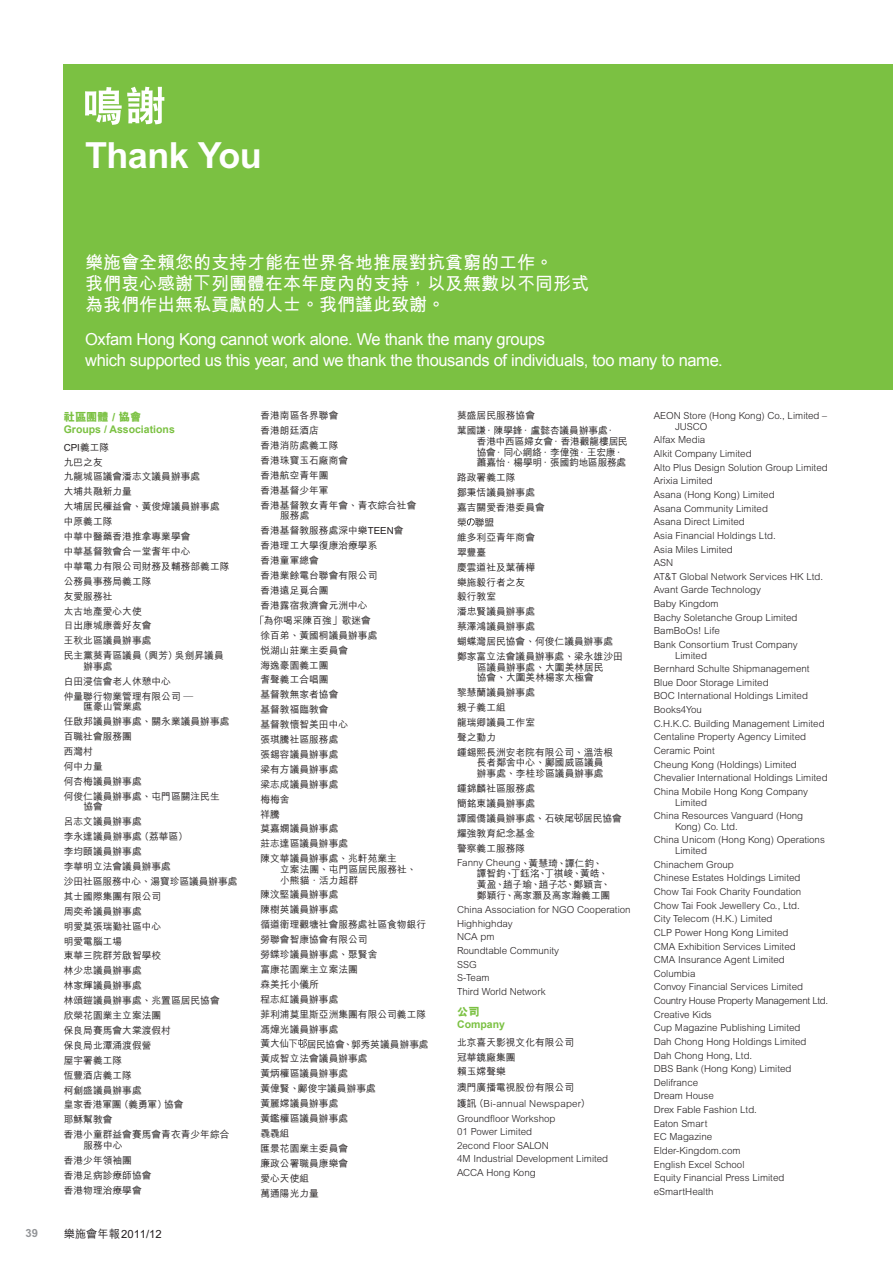
<style>
.page{position:relative;width:893px;height:1263px;background:#fff}
.page>*{position:absolute;margin:0;border:0;box-sizing:border-box;transform-origin:0 0}
.t1{font:700 36px "Arial";letter-spacing:-.02em;color:#fff}
.t2{font:700 18px/21px "M Hei";color:#fff}
.t3{font:16.5px/21px "Arial";letter-spacing:-.02em;color:#fff}
.t4{font:500 11.25px "M Hei";color:#231f20}
.t5{font:800 11.25px "M Hei";color:#7bc142}
.t6{font:700 11.25px "Arial";color:#939598}
.t7{font:700 10.5px "Arial";color:#7bc142}
.t8{font:300 9.75px/13.6px "Arial";color:#231f20}
.t9{font:500 9.75px/14.9px "M Hei";color:#231f20}
.t10{font:500 9.75px/10.6px "M Hei";letter-spacing:-.025em;color:#231f20}
.s1{font-family:"M Hei";font-weight:500}
</style>
<div class="page">
<div style="left:64px;top:64px;width:829px;height:325px;background:#7bc142"></div>
<svg style="left:85px;top:87px;width:79px;height:38px"></svg>
<svg style="left:298px;top:1039px;width:9px;height:9px"></svg>
<svg style="left:467px;top:518px;width:8px;height:8px"></svg>
<svg style="left:574px;top:813px;width:9px;height:9px"></svg>
<h1 class="t1" style="left:85px;top:134px;width:178px">Thank You</h1>
<h2 class="t2" style="left:85px;top:253px;width:505px">樂施會全賴您的支持才能在世界各地推展對抗貧窮的工作。<br>我們衷心感謝下列團體在本年度內的支持，以及無數以不同形式為我們作出無私貢獻的人士。我們謹此致謝。</h2>
<h3 class="t3" style="left:85px;top:329px;width:639px">Oxfam Hong Kong cannot work alone. We thank the many groups<br>which supported us this year, and we thank the thousands of individuals, too many to name.</h3>
<p class="t5" style="left:64px;top:411px;width:79px">社區團體 / 協會</p>
<p class="t7" style="left:64px;top:423px;width:113px">Groups / Associations</p>
<p class="t9" style="left:64px;top:440px;width:167px">CPI義工隊<br>九巴之友<br>九龍城區議會潘志文議員辦事處<br>大埔共融新力量<br>大埔居民權益會、黃俊煒議員辦事處中原義工隊<br>中華中醫藥香港推拿專業學會<br>中華基督教會合一堂耆年中心<br>中華電力有限公司財務及輔務部義工隊公務員事務局義工隊<br>友愛服務社<br>太古地產愛心大使<br>日出康城康善好友會<br>王秋北區議員辦事處<br>民主黨葵青區議員（興芳）吳劍昇議員</p>
<p class="t9" style="left:64px;top:659px;width:131px;text-indent:20px">辦事處<br>白田浸信會老人休憩中心<br>仲量聯行物業管理有限公司 —</p>
<p class="t9" style="left:64px;top:700px;width:167px;text-indent:20px">匯豪山管業處<br>任啟邦議員辦事處、關永業議員辦事處百職社會服務團<br>西灣村<br>何中力量<br>何杏梅議員辦事處<br>何俊仁議員辦事處、屯門區關注民生</p>
<p class="t9" style="left:64px;top:800px;width:175px;text-indent:20px">協會<br>呂志文議員辦事處<br>李永達議員辦事處（荔華區）<br>李均頤議員辦事處<br>李華明立法會議員辦事處<br>沙田社區服務中心、湯寶珍區議員辦事處其士國際集團有限公司<br>周奕希議員辦事處<br>明愛莫張瑞勤社區中心<br>明愛電腦工場<br>東華三院群芳啟智學校<br>林少忠議員辦事處<br>林家輝議員辦事處<br>林頌鎧議員辦事處、兆置區居民協會<br>欣榮花園業主立案法團<br>保良局賽馬會大棠渡假村<br>保良局北潭涌渡假營<br>屋宇署義工隊<br>恆豐酒店義工隊<br>柯創盛議員辦事處<br>皇家香港軍團（義勇軍）協會<br>耶穌幫教會<br>香港小童群益會賽馬會青衣青少年綜合</p>
<p class="t9" style="left:64px;top:1138px;width:89px;text-indent:20px">服務中心<br>香港少年領袖團<br>香港足病診療師協會香港物理治療學會</p>
<p class="t6" style="left:26px;top:1227px;width:14px">39</p>
<p class="t4" style="left:64px;top:1227px;width:100px">樂施會年報2011/12</p>
<p class="t9" style="left:260px;top:408px;width:157px">香港南區各界聯會<br>香港朗廷酒店<br>香港消防處義工隊<br>香港珠寶玉石廠商會<br>香港航空青年團<br>香港基督少年軍<br>香港基督教女青年會、青衣綜合社會</p>
<p class="t9" style="left:280px;top:508px;width:31px">服務處</p>
<p class="t9" style="left:260px;top:523px;width:145px">香港基督教服務處深中樂TEEN會</p>
<p class="t9" style="left:260px;top:538px;width:118px">香港理工大學復康治療學系</p>
<p class="t9" style="left:260px;top:553px;width:60px">香港童軍總會</p>
<p class="t9" style="left:260px;top:568px;width:118px">香港業餘電台聯會有限公司</p>
<p class="t9" style="left:260px;top:583px;width:70px">香港遠足覓合團</p>
<p class="t9" style="left:260px;top:598px;width:109px">香港露宿救濟會元洲中心</p>
<p class="t9" style="left:264px;top:613px;width:109px">為你喝采陳百強」歌迷會</p>
<p class="t9" style="left:260px;top:628px;width:118px">徐百弟、黃國桐議員辦事處</p>
<p class="t9" style="left:260px;top:643px;width:89px">悅湖山莊業主委員會</p>
<p class="t9" style="left:260px;top:658px;width:70px">海逸豪園義工團</p>
<p class="t9" style="left:260px;top:673px;width:70px">耆聲義工合唱團</p>
<p class="t9" style="left:260px;top:687px;width:79px">基督教無家者協會</p>
<p class="t9" style="left:260px;top:702px;width:70px">基督教福臨教會</p>
<p class="t9" style="left:260px;top:717px;width:89px">基督教懷智美田中心</p>
<p class="t9" style="left:260px;top:732px;width:79px">張琪騰社區服務處</p>
<p class="t9" style="left:260px;top:747px;width:79px">張錫容議員辦事處</p>
<p class="t9" style="left:260px;top:762px;width:79px">梁有方議員辦事處</p>
<p class="t9" style="left:260px;top:777px;width:79px">梁志成議員辦事處</p>
<p class="t9" style="left:260px;top:792px;width:31px">梅梅舍</p>
<p class="t9" style="left:260px;top:807px;width:21px">祥騰</p>
<p class="t9" style="left:260px;top:822px;width:79px">莫嘉嫻議員辦事處</p>
<p class="t9" style="left:260px;top:836px;width:89px">莊志達區議員辦事處</p>
<p class="t9" style="left:260px;top:851px;width:138px">陳文華議員辦事處、兆軒苑業主</p>
<p class="t9" style="left:280px;top:864px;width:138px;line-height:10.6px">立案法團、屯門區居民服務社、小熊貓．活力超群</p>
<p class="t9" style="left:260px;top:888px;width:170px">陳汶堅議員辦事處<br>陳樹英議員辦事處<br>循道衛理觀塘社會服務處社區食物銀行勞聯會智康協會有限公司<br>勞鍱珍議員辦事處、聚賢舍<br>富康花園業主立案法團<br>森美托小儀所<br>程志紅議員辦事處<br>菲利浦莫里斯亞洲集團有限公司義工隊馮煒光議員辦事處<br>黃大仙下 居民協會、郭秀英議員辦事處黃成智立法會議員辦事處<br>黃炳權區議員辦事處<br>黃偉賢、鄺俊宇議員辦事處<br>黃麗嫦議員辦事處<br>黃鑑權區議員辦事處<br>毳毳組<br>匯景花園業主委員會<br>廉政公署職員康樂會<br>愛心天使組<br>萬通陽光力量</p>
<p class="t9" style="left:457px;top:409px;width:160px">葵盛居民服務協會<br>葉國謙．陳學鋒．盧懿杏議員辦事處．</p>
<p class="t10" style="left:477px;top:436px;width:152px">香港中西區婦女會．香港觀龍樓居民協會．同心網絡．李偉強．王宏康．蕭嘉怡．楊學明．張國鈞地區服務處</p>
<p class="t9" style="left:457px;top:470px;width:167px">路政署義工隊<br>鄒秉恬議員辦事處<br>嘉吉關愛香港委員會<br>榮 聯盟<br>維多利亞青年商會<br>翠豐臺<br>慶雲道社及葉蒨樺<br>樂施毅行者之友<br>毅行教室<br>潘忠賢議員辦事處<br>蔡澤鴻議員辦事處<br>蝴蝶灣居民協會、何俊仁議員辦事處鄭家富立法會議員辦事處、梁永雄沙田</p>
<p class="t9" style="left:477px;top:662px;width:128px;line-height:10.6px">區議員辦事處、大圍美林居民協會、大圍美林楊家太極會</p>
<p class="t9" style="left:457px;top:685px;width:157px">黎慧蘭議員辦事處<br>親子義工組<br>龍瑞卿議員工作室<br>聲之動力<br>鍾錫熙長洲安老院有限公司、溫浩根</p>
<p class="t9" style="left:477px;top:758px;width:128px;line-height:10.6px">長者鄰舍中心、鄺國威區議員辦事處、李桂珍區議員辦事處</p>
<p class="t9" style="left:457px;top:781px;width:166px">鍾錦麟社區服務處<br>簡銘東議員辦事處<br>譚國僑議員辦事處、石硤尾 居民協會耀強教育紀念基金<br>警察義工服務隊</p>
<p class="t8" style="left:457px;top:856px;width:147px">Fanny Cheung<span class="s1">、黃慧琦、譚仁鈞、</span></p>
<p class="t9" style="left:477px;top:868px;width:135px;line-height:10.6px">譚智鈞、丁鈺洺、丁祺峻、黃皓、黃盈、趙子瑜、趙子芯、鄭穎言、鄭穎行、高家灝及高家瀚義工團</p>
<p class="t8" style="left:457px;top:903px;width:175px">China Association for NGO Cooperation<br>Highhighday<br>NCA pm<br>Roundtable Community<br>SSG<br>S-Team<br>Third World Network</p>
<p class="t5" style="left:457px;top:1005px;width:24px">公司</p>
<p class="t7" style="left:457px;top:1018px;width:49px">Company</p>
<p class="t9" style="left:457px;top:1035px;width:118px">北京喜天影視文化有限公司冠華鏡廠集團<br>賴玉嫦聲樂<br>澳門廣播電視股份有限公司</p>
<p class="t8" style="left:457px;top:1096px;width:135px;line-height:14.9px"><span class="s1">護訊（</span>Bi-annual Newspaper<span class="s1">）<br></span>Groundfloor Workshop</p>
<p class="t8" style="left:457px;top:1125px;width:153px">01 Power Limited<br>2econd Floor SALON<br>4M Industrial Development Limited<br>ACCA Hong Kong</p>
<p class="t8" style="left:675px;top:410px;width:154px;line-height:10.6px;text-indent:-21px">AEON Store (Hong Kong) Co., Limited –<br>JUSCO</p>
<p class="t8" style="left:654px;top:433px;width:175px">Alfax Media<br>Alkit Company Limited<br>Alto Plus Design Solution Group Limited<br>Arixia Limited<br>Asana (Hong Kong) Limited<br>Asana Community Limited<br>Asana Direct Limited<br>Asia Financial Holdings Ltd.<br>Asia Miles Limited<br>ASN<br>AT&amp;T Global Network Services HK Ltd.<br>Avant Garde Technology<br>Baby Kingdom<br>Bachy Soletanche Group Limited<br>BamBoOs! Life<br>Bank Consortium Trust Company</p>
<p class="t8" style="left:654px;top:648px;width:175px;text-indent:21px">Limited<br>Bernhard Schulte Shipmanagement<br>Blue Door Storage Limited<br>BOC International Holdings Limited<br>Books4You<br>C.H.K.C. Building Management Limited<br>Centaline Property Agency Limited<br>Ceramic Point<br>Cheung Kong (Holdings) Limited<br>Chevalier International Holdings Limited<br>China Mobile Hong Kong Company</p>
<p class="t8" style="left:654px;top:795px;width:151px;text-indent:21px">Limited<br>China Resources Vanguard (Hong</p>
<p class="t8" style="left:654px;top:819px;width:173px;text-indent:21px">Kong) Co. Ltd.<br>China Unicom (Hong Kong) Operations</p>
<p class="t8" style="left:654px;top:844px;width:176px;text-indent:21px">Limited<br>Chinachem Group<br>Chinese Estates Holdings Limited<br>Chow Tai Fook Charity Foundation<br>Chow Tai Fook Jewellery Co., Ltd.<br>City Telecom (H.K.) Limited<br>CLP Power Hong Kong Limited<br>CMA Exhibition Services Limited<br>CMA Insurance Agent Limited<br>Columbia<br>Convoy Financial Services Limited<br>Country House Property Management Ltd.<br>Creative Kids<br>Cup Magazine Publishing Limited<br>Dah Chong Hong Holdings Limited<br>Dah Chong Hong, Ltd.<br>DBS Bank (Hong Kong) Limited<br>Delifrance<br>Dream House<br>Drex Fable Fashion Ltd.<br>Eaton Smart<br>EC Magazine<br>Elder-Kingdom.com<br>English Excel School<br>Equity Financial Press Limited eSmartHealth</p>
</div>
